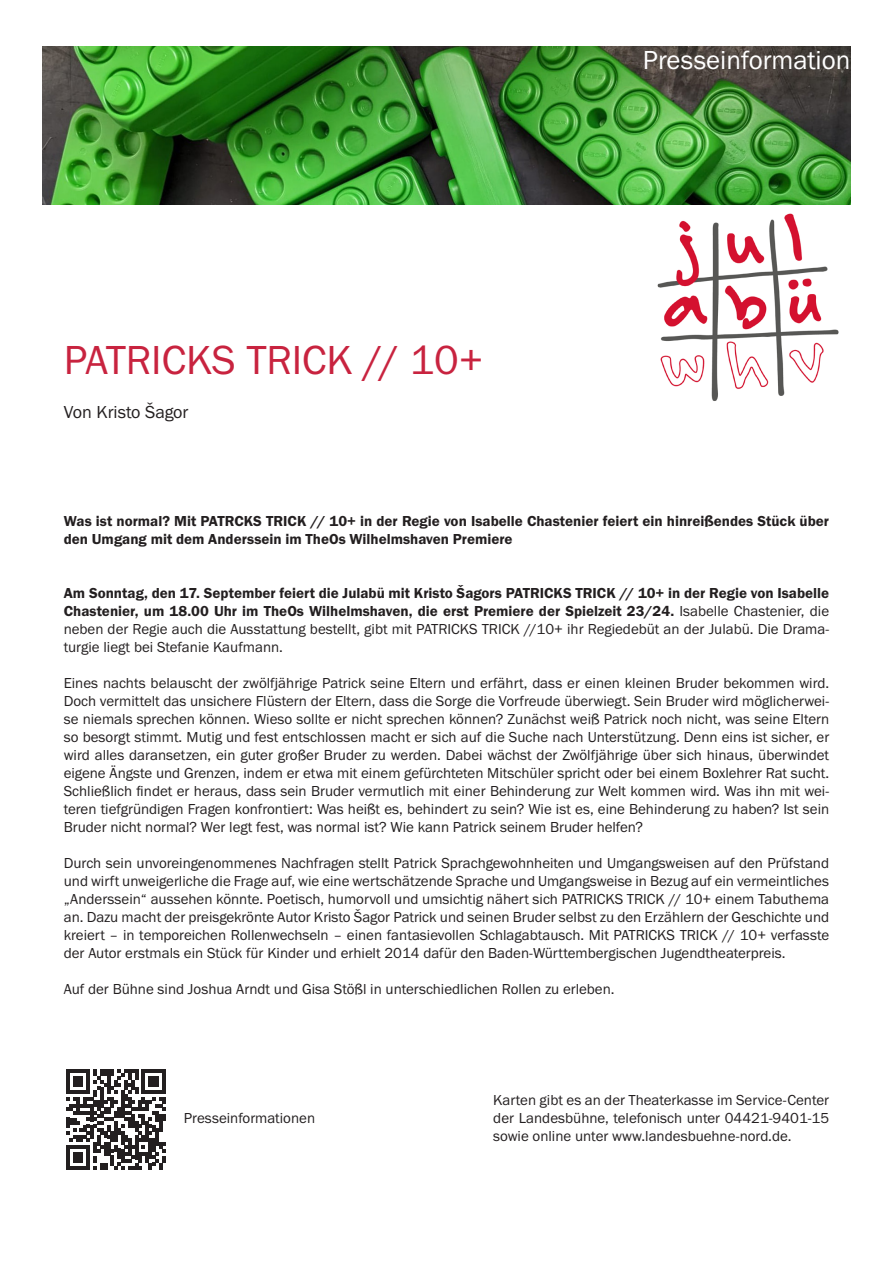
<style>
.page{position:relative;width:893px;height:1263px;background:#fff}
.page>*{position:absolute;margin:0;border:0;box-sizing:border-box;transform-origin:0 0}
.t1{font:42px "Franklin Gothic URW Boo";letter-spacing:-.005em;color:#c8233f}
.t2{font:27px "Franklin Gothic URW Boo";color:#fff}
.t3{font:18px "Franklin Gothic URW Boo";color:#231f20}
.t4{font:15px/18px "Franklin Gothic URW Boo";color:#231f20;text-align:justify}
.t5{font:15px/18px "Franklin Gothic URW Dem";color:#231f20}
.s1{font-family:"Franklin Gothic URW Boo"}
</style>
<div class="page">
<svg style="left:66px;top:1069px;width:100px;height:100px"></svg>
<img style="left:657px;top:213px;width:182px;height:188px">
<img style="left:43px;top:47px;width:807px;height:157px">
<p class="t1" style="left:64px;top:334px;width:421px">PATRICKS TRICK // 10+</p>
<p class="t3" style="left:64px;top:400px;width:126px">Von Kristo Šagor</p>
<p class="t2" style="left:643px;top:43px;width:209px">Presseinformation</p>
<p class="t5" style="left:64px;top:511px;width:767px">Was ist normal? Mit PATRCKS TRICK // 10+ in der Regie von Isabelle Chastenier feiert ein hinreißendes Stück über den Umgang mit dem Anderssein im TheOs Wilhelmshaven Premiere</p>
<p class="t5" style="left:64px;top:583px;width:767px;text-align:justify">Am Sonntag, den 17. September feiert die Julabü mit Kristo Šagors PATRICKS TRICK // 10+ in der Regie von Isabelle Chastenier, um 18.00 Uhr im TheOs Wilhelmshaven, die erst Premiere der Spielzeit 23/24. <span class="s1">Isabelle Chastenier, die neben der Regie auch die Ausstattung bestellt, gibt mit PATRICKS TRICK //10+ ihr Regiedebüt an der Julabü. Die Drama&shy;turgie liegt bei Stefanie Kaufmann.</span></p>
<p class="t4" style="left:64px;top:673px;width:767px">Eines nachts belauscht der zwölfjährige Patrick seine Eltern und erfährt, dass er einen kleinen Bruder bekommen wird.<br>Doch vermittelt das unsichere Flüstern der Eltern, dass die Sorge die Vorfreude überwiegt. Sein Bruder wird möglicherwei&shy;se niemals sprechen können. Wieso sollte er nicht sprechen können? Zunächst weiß Patrick noch nicht, was seine Eltern so besorgt stimmt. Mutig und fest entschlossen macht er sich auf die Suche nach Unterstützung. Denn eins ist sicher, er wird alles daransetzen, ein guter großer Bruder zu werden. Dabei wächst der Zwölfjährige über sich hinaus, überwindet eigene Ängste und Grenzen, indem er etwa mit einem gefürchteten Mitschüler spricht oder bei einem Boxlehrer Rat sucht.<br>Schließlich findet er heraus, dass sein Bruder vermutlich mit einer Behinderung zur Welt kommen wird. Was ihn mit wei&shy;teren tiefgründigen Fragen konfrontiert: Was heißt es, behindert zu sein? Wie ist es, eine Behinderung zu haben? Ist sein Bruder nicht normal? Wer legt fest, was normal ist? Wie kann Patrick seinem Bruder helfen?</p>
<p class="t4" style="left:64px;top:853px;width:767px">Durch sein unvoreingenommenes Nachfragen stellt Patrick Sprachgewohnheiten und Umgangsweisen auf den Prüfstand und wirft unweigerliche die Frage auf, wie eine wertschätzende Sprache und Umgangsweise in Bezug auf ein vermeintliches „Anderssein“ aussehen könnte. Poetisch, humorvoll und umsichtig nähert sich PATRICKS TRICK // 10+ einem Tabuthema an. Dazu macht der preisgekrönte Autor Kristo Šagor Patrick und seinen Bruder selbst zu den Erzählern der Geschichte und kreiert – in temporeichen Rollenwechseln – einen fantasievollen Schlagabtausch. Mit PATRICKS TRICK // 10+ verfasste der Autor erstmals ein Stück für Kinder und erhielt 2014 dafür den Baden-Württembergischen Jugendtheaterpreis.</p>
<p class="t4" style="left:64px;top:979px;width:552px">Auf der Bühne sind Joshua Arndt und Gisa Stößl in unterschiedlichen Rollen zu erleben.</p>
<p class="t4" style="left:184px;top:1109px;width:133px">Presseinformationen</p>
<p class="t4" style="left:493px;top:1091px;width:337px">Karten gibt es an der Theaterkasse im Service-Center der Landesbühne, telefonisch unter 04421-9401-15 sowie online unter www.landesbuehne-nord.de.</p>
</div>
